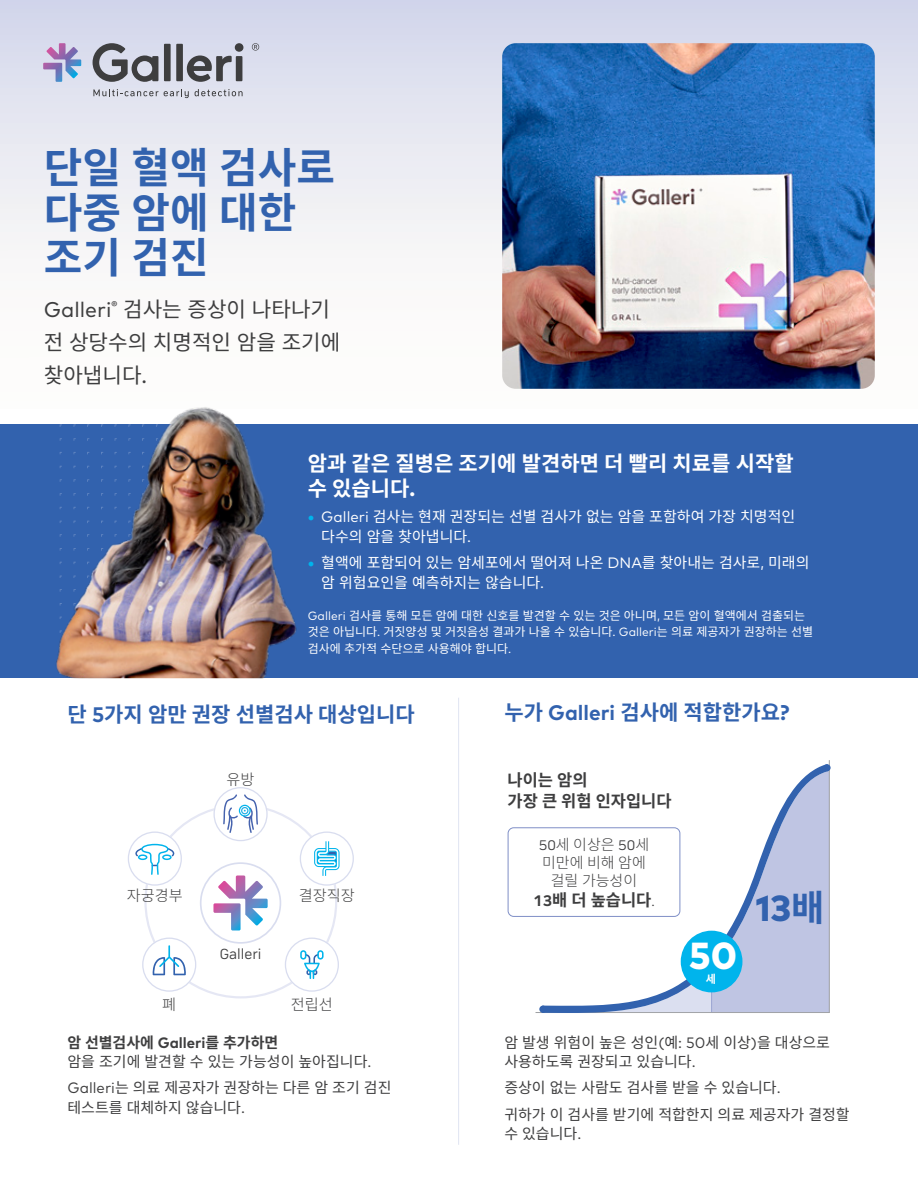
<style>
.page{position:relative;width:918px;height:1188px;background:#fff}
.page>*{position:absolute;margin:0;border:0;box-sizing:border-box;transform-origin:0 0}
.Call_out_text{font:700 42px/45px "Noto Sans CJ Kkr";color:#3262ae}
.t1{font:800 37.65px "Mark Pro";color:#fff}
.t2{font:800 36.15px "Mark Pro";color:#3262ae}
.t3{font:21.3px/33px "Noto Sans CJ Kkr";color:#3e3e3f}
.H3_section_header{font:700 21px "Noto Sans CJ Kkr";color:#3262ae}
.H3_section_header-2{font:700 21px/25.5px "Noto Sans CJ Kkr";color:#fff}
.Body_Mark_9_left{font:700 16.5px/21px "Noto Sans CJ Kkr";color:#3e3e3f}
.ISI{font:300 15.3px "Noto Sans CJ Kkr";color:#3e3e3f}
.ISI-2{font:300 15.3px "Compasse";color:#3e3e3f}
.Body_Mark_9_left-2{font:15px/19.5px "Noto Sans CJ Kkr";color:#3e3e3f}
.t4{font:15px/19.5px "Noto Sans CJ Kkr";color:#fff}
.Body_Mark_9_left-3{font:300 15px/18px "Noto Sans CJ Kkr";color:#3e3e3f;text-align:center}
.F_B{font:12px/16.5px "Noto Sans CJ Kkr";color:#fff}
.t5{font:700 11.1px "Noto Sans CJ Kkr";color:#fff}
.s1{font-family:"Mark Pro"}
.s2{font-family:"Mark Pro";font-weight:700;color:#00b4ec}
.s3{font-weight:700}
.s4{font-family:"Mark Pro";font-weight:700}
.s5{font-family:"Compasse"}
.s6{font-family:"Compasse";font-weight:300;font-size:15px}
.s7{font-family:"Noto Sans CJ Kkr";font-weight:700}
</style>
<div class="page">
<div style="left:0;top:0;width:918px;height:408px;background:linear-gradient(to bottom,#d6d9eb,#fffffd)"></div>
<img style="left:502px;top:43px;width:373px;height:346px">
<svg style="left:93px;top:89px;width:48px;height:7px"></svg>
<svg style="left:143px;top:91px;width:15px;height:5px"></svg>
<svg style="left:164px;top:89px;width:25px;height:9px"></svg>
<svg style="left:195px;top:89px;width:48px;height:7px"></svg>
<svg style="left:43px;top:43px;width:38px;height:39px"></svg>
<svg style="left:92px;top:43px;width:151px;height:39px;background:#999ba4"></svg>
<svg style="left:252px;top:43px;width:7px;height:8px"></svg>
<div style="left:0;top:424px;width:918px;height:254px;background:#3262ae"></div>
<svg style="left:213px;top:787px;width:55px;height:54px"></svg>
<svg style="left:285px;top:938px;width:54px;height:54px"></svg>
<svg style="left:142px;top:938px;width:54px;height:54px"></svg>
<svg style="left:300px;top:832px;width:54px;height:54px"></svg>
<svg style="left:128px;top:832px;width:54px;height:54px"></svg>
<svg style="left:213px;top:875px;width:55px;height:55px"></svg>
<div style="left:200px;top:862px;width:81px;height:82px;border:2px solid #d9ddef;border-radius:50%"></div>
<hr style="left:536px;top:1012px;width:293px;height:1px;background:#9d9fa2">
<svg style="left:541px;top:764px;width:288px;height:249px"></svg>
<hr style="left:829px;top:760px;width:1px;height:253px;background:#9d9fa2">
<hr style="left:711px;top:974px;width:1px;height:38px;background:#99a4d2">
<div style="left:681px;top:931px;width:61px;height:61px;background:#00b4ec;border-radius:50%"></div>
<div style="left:824px;top:764px;width:7px;height:7px;background:#3262ae;border-radius:50%"></div>
<div style="left:539px;top:1006px;width:8px;height:7px;background:#3262ae;border-radius:50%"></div>
<hr style="left:458px;top:698px;width:1px;height:447px;background:#e0e4f2">
<img style="left:44px;top:396px;width:253px;height:282px">
<div style="left:508px;top:828px;width:172px;height:88px;background:#fff;border-radius:6px"></div>
<div style="left:508px;top:827px;width:172px;height:90px;border:1px solid #7f8fc7;border-radius:6px"></div>
<p class="Call_out_text" style="left:44px;top:146px;width:293px">단일 혈액 검사로 다중 암에 대한 조기 검진</p>
<p class="t3" style="left:44px;top:293px;width:298px"><span class="s1">Galleri</span><sup>®</sup> 검사는 증상이 나타나기 전 상당수의 치명적인 암을 조기에 찾아냅니다<span class="s1">.</span></p>
<p class="H3_section_header-2" style="left:308px;top:451px;width:487px">암과 같은 질병은 조기에 발견하면 더 빨리 치료를 시작할 수 있습니다<span class="s1">.</span></p>
<p class="t4" style="left:321px;top:508px;width:475px;text-indent:-14px"><span class="s2">•</span> <span class="s1">Galleri</span> 검사는 현재 권장되는 선별 검사가 없는 암을 포함하여 가장 치명적인 다수의 암을 찾아냅니다<span class="s1">.</span></p>
<p class="t4" style="left:321px;top:553px;width:490px;text-indent:-14px"><span class="s2">•</span> 혈액에 포함되어 있는 암세포에서 떨어져 나온 <span class="s1">DNA</span>를 찾아내는 검사로<span class="s1">,</span> 미래의 암 위험요인을 예측하지는 않습니다<span class="s1">.</span></p>
<p class="F_B" style="left:308px;top:607px;width:507px"><span class="s1">Galleri</span> 검사를 통해 모든 암에 대한 신호를 발견할 수 있는 것은 아니며<span class="s1">,</span> 모든 암이 혈액에서 검출되는 것은 아닙니다<span class="s1">.</span> 거짓양성 및 거짓음성 결과가 나올 수 있습니다<span class="s1">. Galleri</span>는 의료 제공자가 권장하는 선별 검사에 추가적 수단으로 사용해야 합니다<span class="s1">.</span></p>
<p class="H3_section_header" style="left:68px;top:702px;width:349px">단 <span class="s1">5</span>가지 암만 권장 선별검사 대상입니다</p>
<p class="ISI" style="left:227px;top:770px;width:30px">유방</p>
<p class="ISI" style="left:127px;top:887px;width:58px">자궁경부</p>
<p class="ISI" style="left:299px;top:887px;width:58px">결장직장</p>
<p class="ISI-2" style="left:220px;top:945px;width:43px">Galleri</p>
<p class="ISI" style="left:162px;top:995px;width:16px">폐</p>
<p class="ISI" style="left:291px;top:995px;width:44px">전립선</p>
<p class="Body_Mark_9_left-2" style="left:68px;top:1033px;width:305px"><span class="s3">암 선별검사에</span> <span class="s4">Galleri</span><span class="s3">를 추가하면<br></span>암을 조기에 발견할 수 있는 가능성이 높아집니다<span class="s1">.</span></p>
<p class="Body_Mark_9_left-2" style="left:68px;top:1079px;width:325px"><span class="s1">Galleri</span>는 의료 제공자가 권장하는 다른 암 조기 검진 테스트를 대체하지 않습니다<span class="s1">.</span></p>
<p class="H3_section_header" style="left:504px;top:701px;width:287px">누가 <span class="s1">Galleri</span> 검사에 적합한가요<span class="s1">?</span></p>
<p class="Body_Mark_9_left" style="left:508px;top:769px;width:166px">나이는 암의<br>가장 큰 위험 인자입니다</p>
<p class="Body_Mark_9_left-3" style="left:539px;top:836px;width:112px"><span class="s5">50</span>세 이상은 <span class="s5">50</span>세 미만에 비해 암에 걸릴 가능성이</p>
<p class="Body_Mark_9_left" style="left:533px;top:890px;width:123px"><span class="s5">13</span>배 더 높습니다<span class="s6">.</span></p>
<p class="t1" style="left:689px;top:927px;width:50px">50</p>
<p class="t5" style="left:706px;top:973px;width:12px">세</p>
<p class="t2" style="left:756px;top:880px;width:70px">13<span class="s7">배</span></p>
<p class="Body_Mark_9_left-2" style="left:504px;top:1033px;width:327px">암 발생 위험이 높은 성인<span class="s1">(</span>예<span class="s1">: 50</span>세 이상<span class="s1">)</span>을 대상으로 사용하도록 권장되고 있습니다<span class="s1">.</span></p>
<p class="Body_Mark_9_left-2" style="left:504px;top:1078px;width:278px">증상이 없는 사람도 검사를 받을 수 있습니다<span class="s1">.</span></p>
<p class="Body_Mark_9_left-2" style="left:504px;top:1105px;width:347px">귀하가 이 검사를 받기에 적합한지 의료 제공자가 결정할 수 있습니다<span class="s1">.</span></p>
</div>
